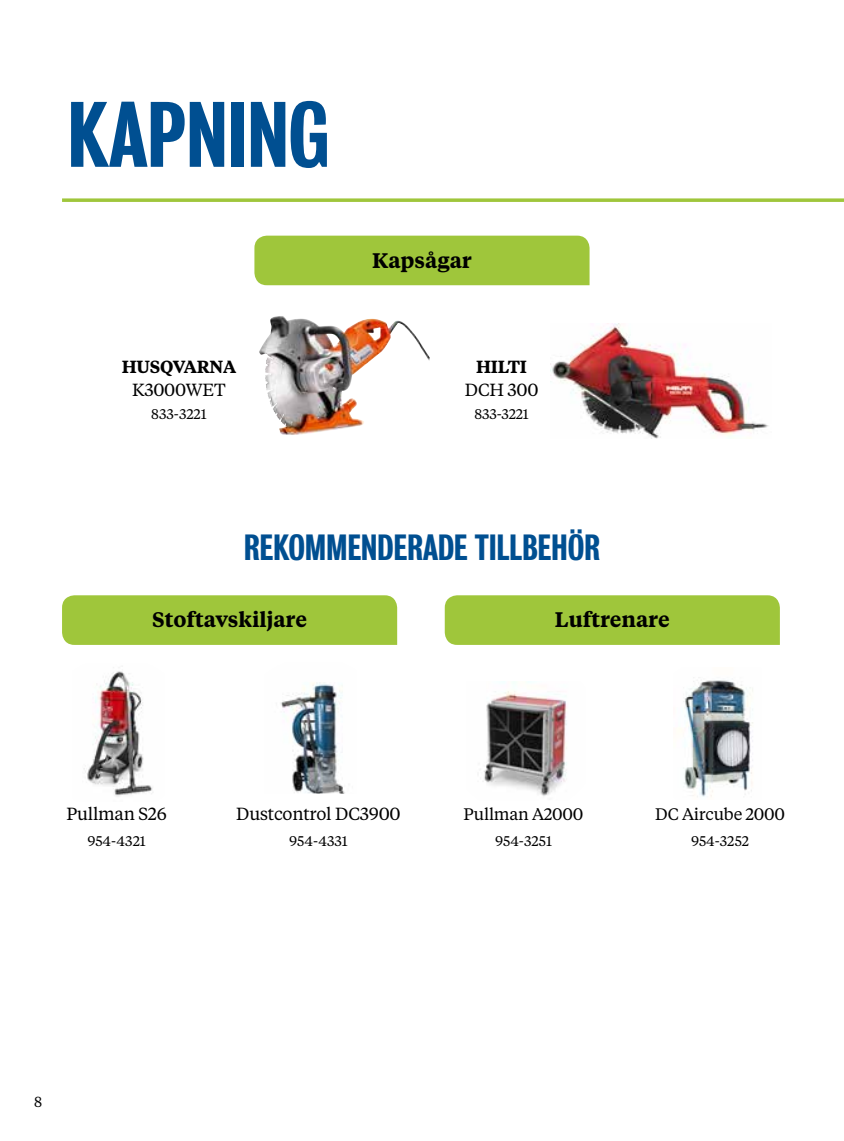
<style>
.page{position:relative;width:844px;height:1141px;background:#fff}
.page>*{position:absolute;margin:0;border:0;box-sizing:border-box;transform-origin:0 0}
.t1{font:500 84.52px "Bureau Grot Cond";letter-spacing:-.01em;color:#004f91}
.t2{font:500 33.25px "Bureau Grot Cond";letter-spacing:-.01em;color:#004f91}
.t3{font:600 21px "Tiempos Text";color:#000}
.t4{font:17.5px "Tiempos Text";letter-spacing:-.015em;color:#000}
.t5{font:600 17.5px "Tiempos Text";letter-spacing:-.015em;color:#000}
.t6{font:16.62px "Tiempos Text";letter-spacing:-.015em;color:#000}
.t7{font:14.53px "Tiempos Text";color:#000}
.t8{font:14px "Tiempos Text";color:#000}
</style>
<div class="page">
<img style="left:259px;top:316px;width:22px;height:80px">
<img style="left:550px;top:324px;width:219px;height:115px">
<img style="left:679px;top:680px;width:74px;height:117px">
<img style="left:483px;top:681px;width:84px;height:115px">
<img style="left:83px;top:671px;width:70px;height:126px">
<img style="left:280px;top:682px;width:65px;height:112px">
<svg style="left:62px;top:198px;width:781px;height:4px;background:#aacc53"></svg>
<div style="left:254px;top:236px;width:335px;height:49px;background:#9fc63b"></div>
<div style="left:62px;top:595px;width:335px;height:50px;background:#9fc63b"></div>
<div style="left:444px;top:595px;width:335px;height:50px;background:#9fc63b"></div>
<h1 class="t1" style="left:67px;top:86px;width:264px">KAPNING</h1>
<p class="t5" style="left:122px;top:355px;width:116px">HUSQVARNA</p>
<p class="t4" style="left:132px;top:378px;width:95px">K3000WET</p>
<p class="t8" style="left:151px;top:404px;width:57px">833-3221</p>
<h3 class="t3" style="left:372px;top:246px;width:101px">Kapsågar</h3>
<p class="t5" style="left:476px;top:355px;width:52px">HILTI</p>
<p class="t4" style="left:464px;top:378px;width:75px">DCH 300</p>
<p class="t8" style="left:474px;top:404px;width:56px">833-3221</p>
<h2 class="t2" style="left:244px;top:528px;width:358px">REKOMMENDERADE TILLBEHÖR</h2>
<h3 class="t3" style="left:152px;top:605px;width:156px">Stoftavskiljare</h3>
<h3 class="t3" style="left:555px;top:605px;width:116px">Luftrenare</h3>
<p class="t4" style="left:66px;top:802px;width:102px">Pullman S26</p>
<p class="t8" style="left:87px;top:832px;width:60px">954-4321</p>
<p class="t4" style="left:236px;top:802px;width:166px">Dustcontrol DC3900</p>
<p class="t8" style="left:289px;top:832px;width:60px">954-4331</p>
<p class="t6" style="left:463px;top:803px;width:121px">Pullman A2000</p>
<p class="t8" style="left:495px;top:832px;width:58px">954-3251</p>
<p class="t6" style="left:654px;top:803px;width:132px">DC Aircube 2000</p>
<p class="t8" style="left:690px;top:832px;width:60px">954-3252</p>
<p class="t7" style="left:34px;top:1092px;width:10px">8</p>
</div>
